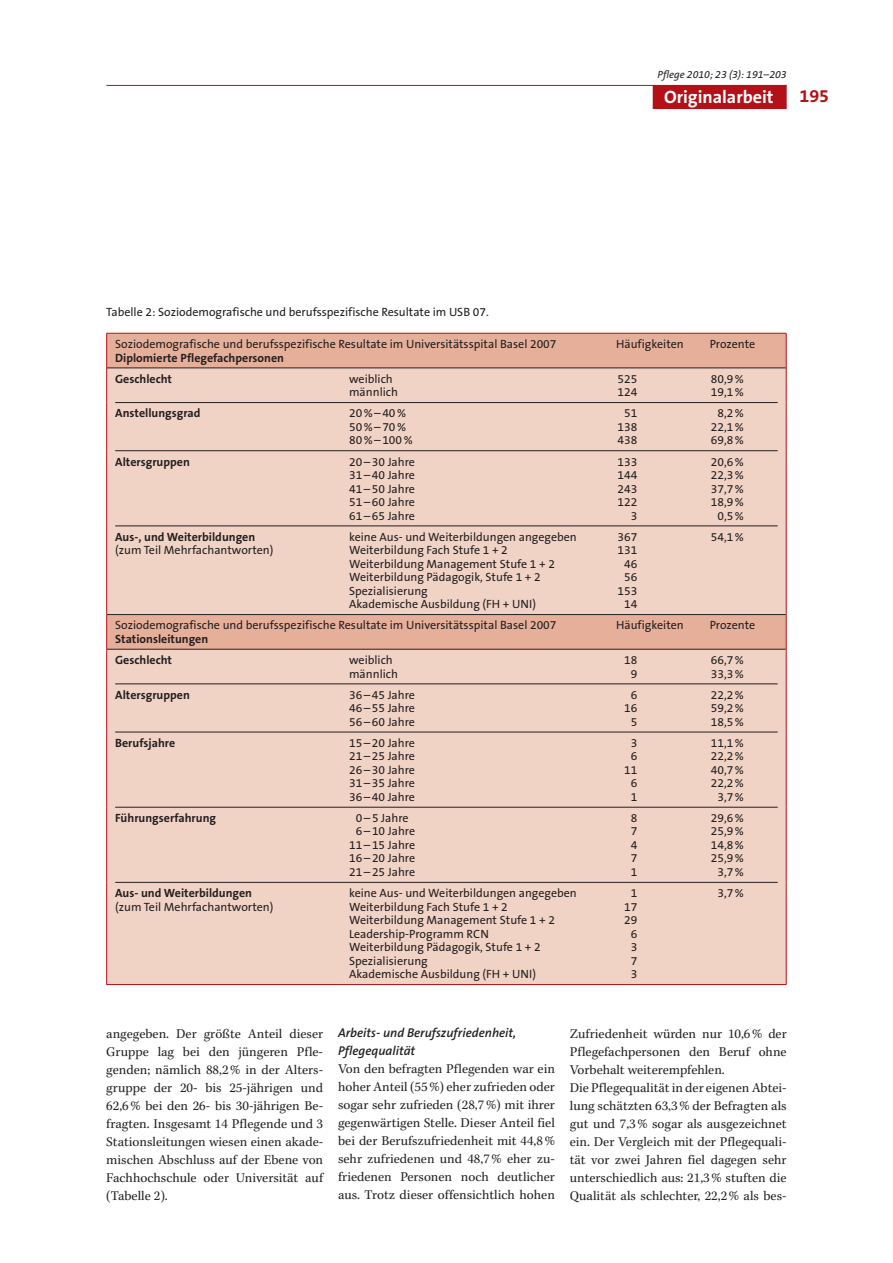
<style>
.page{position:relative;width:893px;height:1263px;background:#fff}
.page>*{position:absolute;margin:0;border:0;box-sizing:border-box;transform-origin:0 0}
.t1{font:700 18px "The Sans B7";color:#fff}
.t2{font:700 18px "The Sans B7";color:#b31117}
.t3{font:13.5px/18px "Kepl MM 281 73 218 56 165 43 128 33";color:#231f20;text-align:justify}
.t4{font:italic 600 12.75px/18px "The Sans B6";color:#231f20}
.t5{font:12px/13.5px "The Sans B5 Plain";color:#231f20;text-align:center}
.t6{font:700 12px "The Sans B7";color:#231f20}
.t7{font:italic 10.5px "The Sans B5 Plain";color:#231f20}
</style>
<div class="page">
<hr style="left:106px;top:85px;width:681px;height:1px;background:#b31117">
<div style="left:653px;top:85px;width:134px;height:24px;background:#b31117"></div>
<div style="left:107px;top:334px;width:679px;height:34px;background:#e6af9a"></div>
<div style="left:107px;top:369px;width:679px;height:615px;background:#f1d3c6"></div>
<hr style="left:106px;top:368px;width:1px;height:35px;background:#b31117">
<hr style="left:786px;top:368px;width:1px;height:35px;background:#b31117">
<hr style="left:106px;top:403px;width:1px;height:48px;background:#b31117">
<hr style="left:786px;top:403px;width:1px;height:48px;background:#b31117">
<hr style="left:106px;top:451px;width:1px;height:75px;background:#b31117">
<hr style="left:786px;top:451px;width:1px;height:75px;background:#b31117">
<hr style="left:106px;top:526px;width:1px;height:88px;background:#b31117">
<hr style="left:786px;top:526px;width:1px;height:88px;background:#b31117">
<hr style="left:106px;top:649px;width:1px;height:35px;background:#b31117">
<hr style="left:786px;top:649px;width:1px;height:35px;background:#b31117">
<hr style="left:106px;top:684px;width:1px;height:48px;background:#b31117">
<hr style="left:786px;top:684px;width:1px;height:48px;background:#b31117">
<hr style="left:106px;top:732px;width:1px;height:75px;background:#b31117">
<hr style="left:786px;top:732px;width:1px;height:75px;background:#b31117">
<hr style="left:106px;top:807px;width:1px;height:75px;background:#b31117">
<hr style="left:786px;top:807px;width:1px;height:75px;background:#b31117">
<hr style="left:106px;top:882px;width:1px;height:102px;background:#b31117">
<hr style="left:786px;top:882px;width:1px;height:102px;background:#b31117">
<hr style="left:106px;top:984px;width:681px;height:1px;background:#b31117">
<hr style="left:115px;top:402px;width:663px;height:1px;background:#231f20">
<hr style="left:115px;top:450px;width:663px;height:1px;background:#231f20">
<hr style="left:115px;top:526px;width:663px;height:1px;background:#231f20">
<hr style="left:115px;top:683px;width:663px;height:1px;background:#231f20">
<hr style="left:115px;top:732px;width:663px;height:1px;background:#231f20">
<hr style="left:115px;top:807px;width:663px;height:1px;background:#231f20">
<hr style="left:115px;top:882px;width:663px;height:1px;background:#231f20">
<hr style="left:106px;top:334px;width:1px;height:34px;background:#b31117">
<hr style="left:115px;top:333px;width:672px;height:1px;background:#b31117">
<hr style="left:786px;top:334px;width:1px;height:34px;background:#b31117">
<hr style="left:107px;top:368px;width:679px;height:1px;background:#231f20">
<hr style="left:107px;top:614px;width:679px;height:1px;background:#231f20">
<hr style="left:107px;top:649px;width:679px;height:1px;background:#231f20">
<hr style="left:106px;top:614px;width:1px;height:35px;background:#b31117">
<hr style="left:786px;top:614px;width:1px;height:35px;background:#b31117">
<p class="t7" style="left:657px;top:70px;width:131px">Pflege 2010; 23 (3): 191–203</p>
<h1 class="t1" style="left:664px;top:88px;width:111px">Originalarbeit</h1>
<h1 class="t2" style="left:799px;top:87px;width:31px">195</h1>
<p class="t5" style="left:106px;top:306px;width:384px">Tabelle 2: Soziodemografische und berufsspezifische Resultate im USB 07.</p>
<p class="t5" style="left:115px;top:338px;width:443px">Soziodemografische und berufsspezifische Resultate im Universitätsspital Basel 2007</p>
<p class="t6" style="left:115px;top:351px;width:170px">Diplomierte Pflegefachpersonen</p>
<p class="t5" style="left:616px;top:338px;width:69px">Häufigkeiten</p>
<p class="t5" style="left:710px;top:338px;width:47px">Prozente</p>
<p class="t6" style="left:115px;top:373px;width:58px">Geschlecht</p>
<p class="t5" style="left:349px;top:372px;width:50px;text-align:left">weiblich männlich</p>
<p class="t5" style="left:618px;top:372px;width:21px;text-align:left">525<br>124</p>
<p class="t5" style="left:711px;top:372px;width:35px;text-align:left">80,9 %<br>19,1 %</p>
<p class="t6" style="left:115px;top:407px;width:87px">Anstellungsgrad</p>
<p class="t5" style="left:349px;top:407px;width:65px;text-align:left">20 % – 40 %<br>50 % – 70 %<br>80 % – 100 %</p>
<p class="t5" style="left:618px;top:407px;width:21px">51<br>138<br>438</p>
<p class="t5" style="left:711px;top:407px;width:35px">8,2 %<br>22,1 %<br>69,8 %</p>
<p class="t6" style="left:115px;top:455px;width:76px">Altersgruppen</p>
<p class="t5" style="left:349px;top:455px;width:67px;text-align:justify">20 – 30 Jahre 31 – 40 Jahre 41 – 50 Jahre 51 – 60 Jahre 61 – 65 Jahre</p>
<p class="t5" style="left:618px;top:455px;width:21px;text-align:right">133<br>144<br>243<br>122<br>3</p>
<p class="t5" style="left:711px;top:455px;width:35px">20,6 %<br>22,3 %<br>37,7 %<br>18,9 %<br>0,5 %</p>
<p class="t6" style="left:115px;top:531px;width:141px">Aus-, und Weiterbildungen</p>
<p class="t5" style="left:115px;top:544px;width:160px">(zum Teil Mehrfachantworten)</p>
<p class="t5" style="left:349px;top:530px;width:229px;text-align:left">keine Aus- und Weiterbildungen angegeben<br>Weiterbildung Fach Stufe 1 + 2<br>Weiterbildung Management Stufe 1 + 2<br>Weiterbildung Pädagogik, Stufe 1 + 2<br>Spezialisierung<br>Akademische Ausbildung (FH + UNI)</p>
<p class="t5" style="left:618px;top:530px;width:21px">367<br>131<br>46<br>56<br>153<br>14</p>
<p class="t5" style="left:711px;top:530px;width:35px">54,1 %</p>
<p class="t5" style="left:115px;top:619px;width:443px">Soziodemografische und berufsspezifische Resultate im Universitätsspital Basel 2007</p>
<p class="t6" style="left:115px;top:633px;width:95px">Stationsleitungen</p>
<p class="t5" style="left:616px;top:619px;width:69px">Häufigkeiten</p>
<p class="t5" style="left:710px;top:619px;width:47px">Prozente</p>
<p class="t6" style="left:115px;top:654px;width:58px">Geschlecht</p>
<p class="t5" style="left:349px;top:654px;width:50px;text-align:left">weiblich männlich</p>
<p class="t5" style="left:624px;top:654px;width:15px">18<br>9</p>
<p class="t5" style="left:711px;top:654px;width:35px;text-align:left">66,7 %<br>33,3 %</p>
<p class="t6" style="left:115px;top:689px;width:76px">Altersgruppen</p>
<p class="t5" style="left:349px;top:688px;width:67px;text-align:justify">36 – 45 Jahre 46 – 55 Jahre 56 – 60 Jahre</p>
<p class="t5" style="left:624px;top:688px;width:15px">6<br>16<br>5</p>
<p class="t5" style="left:711px;top:688px;width:35px;text-align:justify">22,2 % 59,2 % 18,5 %</p>
<p class="t6" style="left:115px;top:737px;width:62px">Berufsjahre</p>
<p class="t5" style="left:349px;top:736px;width:67px;text-align:justify">15 – 20 Jahre 21 – 25 Jahre 26 – 30 Jahre 31 – 35 Jahre 36 – 40 Jahre</p>
<p class="t5" style="left:624px;top:736px;width:15px">3<br>6<br>11<br>6<br>1</p>
<p class="t5" style="left:711px;top:736px;width:35px">11,1 %<br>22,2 %<br>40,7 %<br>22,2 %<br>3,7 %</p>
<p class="t6" style="left:115px;top:812px;width:102px">Führungserfahrung</p>
<p class="t5" style="left:349px;top:812px;width:67px">0 – 5 Jahre<br>6 – 10 Jahre<br>11 – 15 Jahre<br>16 – 20 Jahre<br>21 – 25 Jahre</p>
<p class="t5" style="left:631px;top:812px;width:8px;text-align:justify">8<br>7<br>4<br>7<br>1</p>
<p class="t5" style="left:711px;top:812px;width:35px">29,6 %<br>25,9 %<br>14,8 %<br>25,9 %<br>3,7 %</p>
<p class="t6" style="left:115px;top:887px;width:138px">Aus- und Weiterbildungen</p>
<p class="t5" style="left:115px;top:900px;width:160px">(zum Teil Mehrfachantworten)</p>
<p class="t5" style="left:349px;top:887px;width:229px;text-align:left">keine Aus- und Weiterbildungen angegeben<br>Weiterbildung Fach Stufe 1 + 2<br>Weiterbildung Management Stufe 1 + 2<br>Leadership-Programm RCN<br>Weiterbildung Pädagogik, Stufe 1 + 2<br>Spezialisierung<br>Akademische Ausbildung (FH + UNI)</p>
<p class="t5" style="left:624px;top:887px;width:15px">1<br>17<br>29<br>6<br>3<br>7<br>3</p>
<p class="t5" style="left:717px;top:887px;width:28px">3,7 %</p>
<p class="t3" style="left:106px;top:1026px;width:218px">angegeben. Der größte Anteil dieser Gruppe lag bei den jüngeren Pfle&shy;genden; nämlich 88,2 % in der Alters&shy;gruppe der 20- bis 25-jährigen und 62,6 % bei den 26- bis 30-jährigen Be&shy;fragten. Insgesamt 14 Pflegende und 3<br>Stationsleitungen wiesen einen akade&shy;mischen Abschluss auf der Ebene von Fachhochschule oder Universität auf (Tabelle 2).</p>
<p class="t4" style="left:338px;top:1024px;width:180px">Arbeits- und Berufszufriedenheit,<br>Pflegequalität</p>
<p class="t3" style="left:338px;top:1061px;width:218px">Von den befragten Pflegenden war ein hoher Anteil (55 %) eher zufrieden oder sogar sehr zufrieden (28,7 %) mit ihrer gegenwärtigen Stelle. Dieser Anteil fiel bei der Berufszufriedenheit mit 44,8 % sehr zufriedenen und 48,7 % eher zu&shy;friedenen Personen noch deutlicher aus. Trotz dieser offensichtlich hohen</p>
<p class="t3" style="left:570px;top:1026px;width:218px;text-align:left">Zufriedenheit würden nur 10,6 % der Pflegefachpersonen den Beruf ohne Vorbehalt weiterempfehlen.<br>Die Pflegequalität in der eigenen Abtei&shy;lung schätzten 63,3 % der Befragten als gut und 7,3 % sogar als ausgezeichnet ein. Der Vergleich mit der Pflegequali&shy;tät vor zwei Jahren fiel dagegen sehr unterschiedlich aus: 21,3 % stuften die Qualität als schlechter, 22,2 % als bes-</p>
</div>
